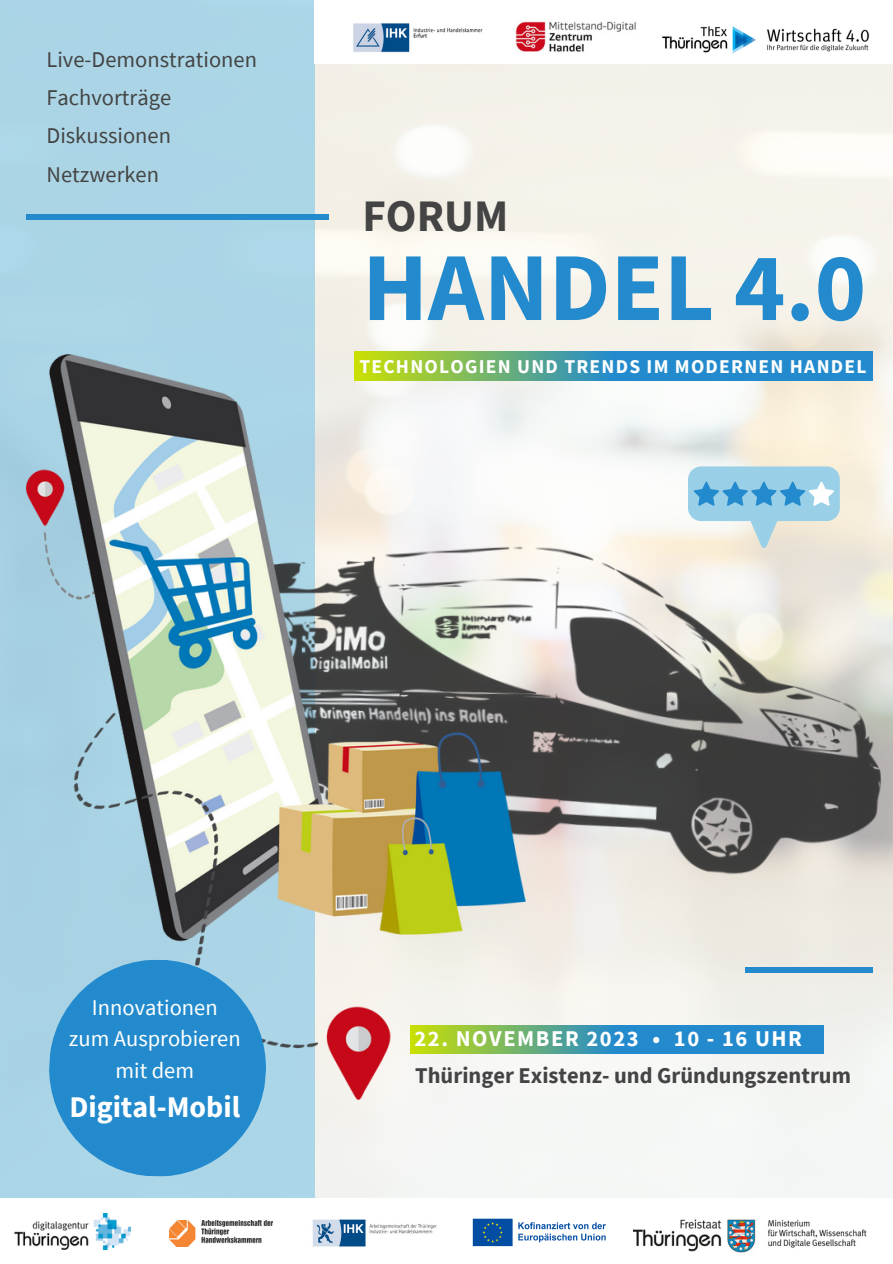
<style>
.page{position:relative;width:893px;height:1264px;background:#fff}
.page>*{position:absolute;margin:0;border:0;box-sizing:border-box;transform-origin:0 0}
.t1{font:700 97.35px "Source Sans Pro";color:#238bcd}
.t2{font:700 45px "Source Sans Pro";color:#444}
.t3{font:700 30px "Source Sans Pro";color:#fff}
.t4{font:22.5px "Source Sans Pro";color:#444}
.t5{font:700 22.5px "Source Sans Pro";color:#444}
.t6{font:22.5px "Source Sans Pro";color:#fff}
.t7{font:700 22.5px "Source Sans Pro";letter-spacing:.07em;color:#fff}
.t8{font:700 19.5px "Source Sans Pro";letter-spacing:.065em;color:#fff}
</style>
<div class="page">
<svg style="left:314px;top:64px;width:578px;height:865px;fill:#f5f2ea"></svg>
<div style="left:0;top:0;width:314px;height:1229px;background:#abd5e6"></div>
<img style="left:697px;top:537px;width:192px;height:363px">
<div style="left:26px;top:214px;width:303px;height:6px;background:#238bcd"></div>
<img style="left:26px;top:354px;width:671px;height:575px">
<svg style="left:355px;top:351px;width:517px;height:29px;background:#4ca09a"></svg>
<svg style="left:688px;top:466px;width:151px;height:82px;background:#acd2e1"></svg>
<img style="left:515px;top:21px;width:121px;height:31px">
<img style="left:662px;top:26px;width:208px;height:28px">
<img style="left:353px;top:23px;width:130px;height:30px">
<img style="left:0;top:929px;width:892px;height:324px">
<p class="t4" style="left:46px;top:45px;width:212px">Live-Demonstrationen</p>
<p class="t4" style="left:46px;top:83px;width:126px">Fachvorträge</p>
<p class="t4" style="left:46px;top:121px;width:126px">Diskussionen</p>
<p class="t4" style="left:46px;top:159px;width:114px">Netzwerken</p>
<p class="t2" style="left:362px;top:187px;width:148px">FORUM</p>
<p class="t1" style="left:362px;top:224px;width:505px">HANDEL 4.0</p>
<p class="t8" style="left:359px;top:353px;width:508px">TECHNOLOGIEN UND TRENDS IM MODERNEN HANDEL</p>
<p class="t6" style="left:92px;top:992px;width:127px">Innovationen</p>
<p class="t6" style="left:69px;top:1023px;width:173px">zum Ausprobieren</p>
<p class="t6" style="left:115px;top:1055px;width:80px">mit dem</p>
<p class="t3" style="left:69px;top:1087px;width:172px">Digital-Mobil</p>
<p class="t7" style="left:414px;top:1023px;width:389px">22. NOVEMBER 2023 • 10 - 16 UHR</p>
<p class="t5" style="left:415px;top:1061px;width:437px">Thüringer Existenz- und Gründungszentrum</p>
</div>
